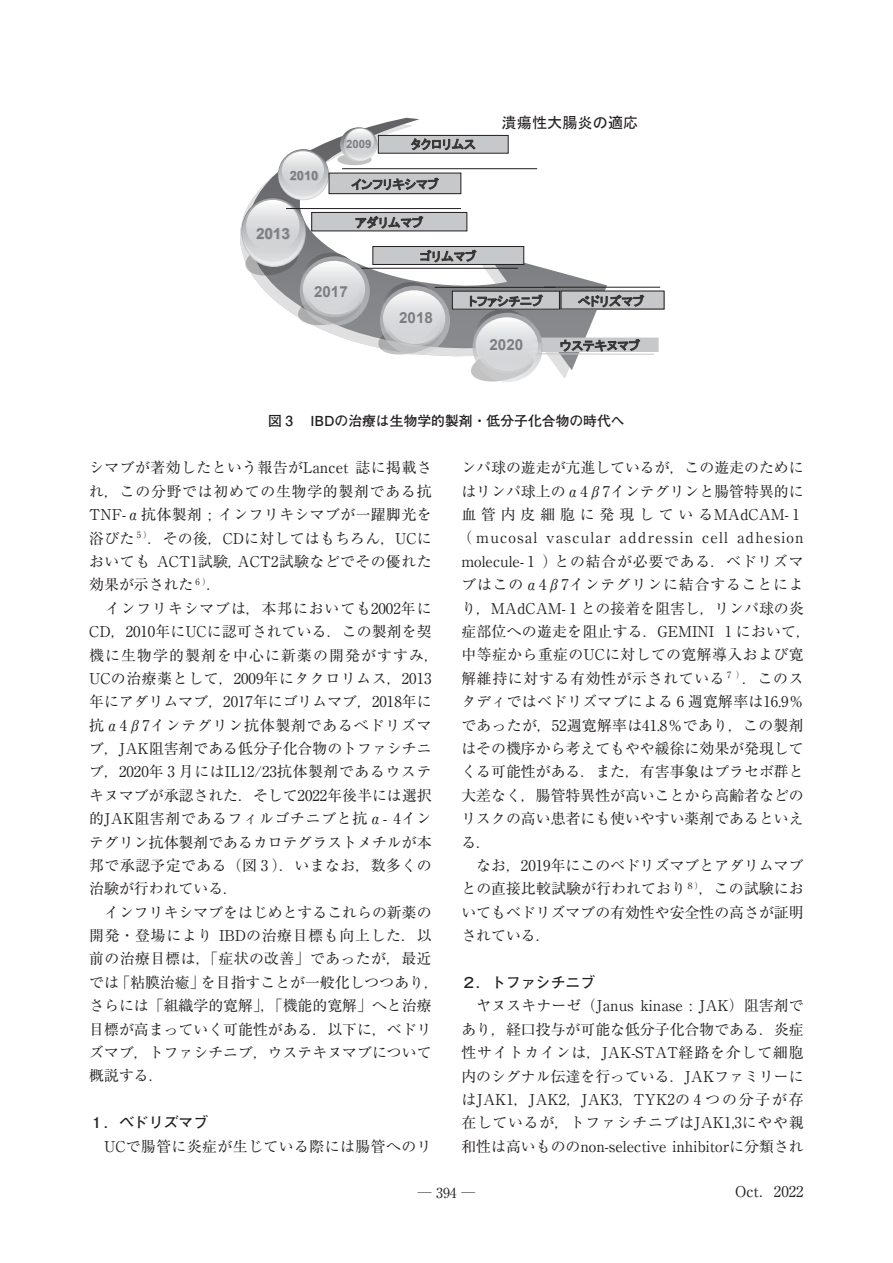
<style>
.page{position:relative;width:893px;height:1263px;background:#fff}
.page>*{position:absolute;margin:0;border:0;box-sizing:border-box;transform-origin:0 0}
.t1{font:700 15.15px "Arial";color:#7b7d80}
.t2{font:15.15px "MS P Gothic";color:#231f20}
.t3{font:14.85px/23.4px "Ryumin Pro";color:#231f20}
.t4{font:14.85px "Ryumin Pro";letter-spacing:.03em;color:#231f20}
.t5{font:700 14.85px "Futo Go B101 Pro";color:#231f20}
.t6{font:700 13.8px "Futo Go B101 Pro";color:#231f20}
.t7{font:13.8px "Ryumin Pro";color:#231f20}
.t8{font:12.75px "MS P Gothic";letter-spacing:.005em;color:#363536}
.t9{font:700 12.75px "Arial";color:#7b7d80}
.t10{font:700 11.4px "Arial";color:#7b7d80}
</style>
<div class="page">
<svg style="left:369px;top:118px;width:238px;height:239px"></svg>
<div style="left:329px;top:173px;width:132px;height:21px;background:#c7c8ca"></div>
<div style="left:329px;top:173px;width:132px;height:21px;border:1px solid #231f20"></div>
<hr style="left:342px;top:168px;width:195px;height:1px;background:#231f20">
<div style="left:312px;top:212px;width:155px;height:19px;background:#c7c8ca"></div>
<div style="left:311px;top:212px;width:156px;height:19px;border:1px solid #231f20"></div>
<hr style="left:286px;top:208px;width:175px;height:1px;background:#231f20">
<div style="left:373px;top:246px;width:151px;height:18px;background:#c7c8ca"></div>
<div style="left:373px;top:246px;width:151px;height:19px;border:1px solid #231f20"></div>
<hr style="left:357px;top:268px;width:161px;height:1px;background:#231f20">
<div style="left:452px;top:291px;width:107px;height:18px;background:#c7c8ca"></div>
<div style="left:452px;top:291px;width:108px;height:18px;border:1px solid #231f20"></div>
<hr style="left:435px;top:287px;width:120px;height:1px;background:#231f20">
<div style="left:378px;top:135px;width:130px;height:18px;background:#c7c8ca"></div>
<div style="left:378px;top:135px;width:130px;height:18px;border:1px solid #231f20"></div>
<div style="left:561px;top:291px;width:103px;height:18px;background:#c7c8ca"></div>
<hr style="left:544px;top:287px;width:116px;height:1px;background:#231f20">
<div style="left:380px;top:286px;width:70px;height:69px;background:#acadb0;border-radius:35px"></div>
<svg style="left:241px;top:127px;width:204px;height:230px"></svg>
<div style="left:542px;top:338px;width:116px;height:13px;background:#c7c8ca"></div>
<div style="left:541px;top:338px;width:117px;height:14px;border:1px solid #c7c8ca"></div>
<svg style="left:474px;top:309px;width:59px;height:58px"></svg>
<svg style="left:469px;top:317px;width:185px;height:65px"></svg>
<p class="t2" style="left:502px;top:115px;width:138px">潰瘍性大腸炎の適応</p>
<p class="t8" style="left:411px;top:138px;width:66px">タクロリムス</p>
<p class="t10" style="left:346px;top:136px;width:27px">2009</p>
<p class="t8" style="left:351px;top:178px;width:89px">インフリキシマブ</p>
<p class="t8" style="left:355px;top:216px;width:70px">アダリムマブ</p>
<p class="t8" style="left:420px;top:250px;width:58px">ゴリムマブ</p>
<p class="t8" style="left:469px;top:295px;width:76px">トファシチニブ</p>
<p class="t9" style="left:290px;top:166px;width:30px">2010</p>
<p class="t1" style="left:256px;top:223px;width:35px">2013</p>
<p class="t1" style="left:314px;top:281px;width:35px">2017</p>
<p class="t1" style="left:399px;top:307px;width:35px">2018</p>
<p class="t8" style="left:578px;top:295px;width:68px">べドリズマブ</p>
<p class="t1" style="left:489px;top:334px;width:35px">2020</p>
<p class="t8" style="left:560px;top:339px;width:82px">ウステキヌマブ</p>
<p class="t6" style="left:268px;top:410px;width:358px">図 3 　IBDの治療は生物学的製剤・低分子化合物の時代へ</p>
<p class="t3" style="left:89px;top:455px;width:351px">シマブが著効したという報告がLancet 誌に掲載され，この分野では初めての生物学的製剤である抗<br>TNF-α抗体製剤 ; インフリキシマブが一躍脚光を浴びた <sup>5</sup> <sup>）</sup>．その後，CDに対してはもちろん，UCにおいても ACT1試験, ACT2試験などでその優れた効果が示された <sup>6</sup> <sup>）</sup>．<br>　インフリキシマブは，本邦においても2002年に<br>CD，2010年にUCに認可されている．この製剤を契機に生物学的製剤を中心に新薬の開発がすすみ，<br>UCの治療薬として，2009年にタクロリムス，2013年にアダリムマブ，2017年にゴリムマブ，2018年に抗α4β7インテグリン抗体製剤であるべドリズマブ，JAK阻害剤である低分子化合物のトファシチニブ，2020年 3 月にはIL12/23抗体製剤であるウステキヌマブが承認された．そして2022年後半には選択的JAK阻害剤であるフィルゴチニブと抗α- 4インテグリン抗体製剤であるカロテグラストメチルが本邦で承認予定である（図 3 ）．いまなお，数多くの治験が行われている．<br>　インフリキシマブをはじめとするこれらの新薬の開発・登場により IBDの治療目標も向上した．以前の治療目標は，「症状の改善」であったが，最近では「粘膜治癒」を目指すことが一般化しつつあり，さらには「組織学的寛解」，「機能的寛解」へと治療目標が高まっていく可能性がある．以下に，ベドリズマブ，トファシチニブ，ウステキヌマブについて概説する．</p>
<p class="t5" style="left:89px;top:1111px;width:121px">１．ベドリズマブ</p>
<p class="t4" style="left:89px;top:1134px;width:344px">　UCで腸管に炎症が生じている際には腸管へのリ</p>
<p class="t3" style="left:458px;top:455px;width:355px">ンパ球の遊走が亢進しているが，この遊走のためにはリンパ球上のα4β7インテグリンと腸管特異的に血管内皮細胞に発現しているMAdCAM-1（ mucosal vascular addressin cell adhesion molecule- 1 ）との結合が必要である．ベドリズマブはこのα4β7インテグリンに結合することにより，MAdCAM- 1 との接着を阻害し，リンパ球の炎症部位への遊走を阻止する．GEMINI 1 において，中等症から重症のUCに対しての寛解導入および寛解維持に対する有効性が示されている <sup>7</sup> <sup>）</sup>．このスタディではベドリズマブによる 6 週寛解率は16.9％であったが，52週寛解率は41.8％であり，この製剤はその機序から考えてもやや緩徐に効果が発現してくる可能性がある．また，有害事象はプラセボ群と大差なく，腸管特異性が高いことから高齢者などのリスクの高い患者にも使いやすい薬剤であるといえる．<br>　なお，2019年にこのベドリズマブとアダリムマブとの直接比較試験が行われており<sup>８）</sup>，この試験においてもベドリズマブの有効性や安全性の高さが証明されている．</p>
<p class="t5" style="left:461px;top:970px;width:135px">２．トファシチニブ</p>
<p class="t3" style="left:461px;top:993px;width:344px;text-align:justify">　ヤヌスキナーゼ（Janus kinase : JAK）阻害剤であり，経口投与が可能な低分子化合物である．炎症性サイトカインは，JAK-STAT経路を介して細胞内のシグナル伝達を行っている．JAKファミリーにはJAK1，JAK2，JAK3，TYK2の 4 つの分子が存在しているが，トファシチニブはJAK1,3にやや親和性は高いもののnon-selective inhibitorに分類され</p>
<p class="t7" style="left:418px;top:1181px;width:59px">─ 394 ─</p>
<p class="t3" style="left:735px;top:1179px;width:70px">Oct．2022</p>
</div>
